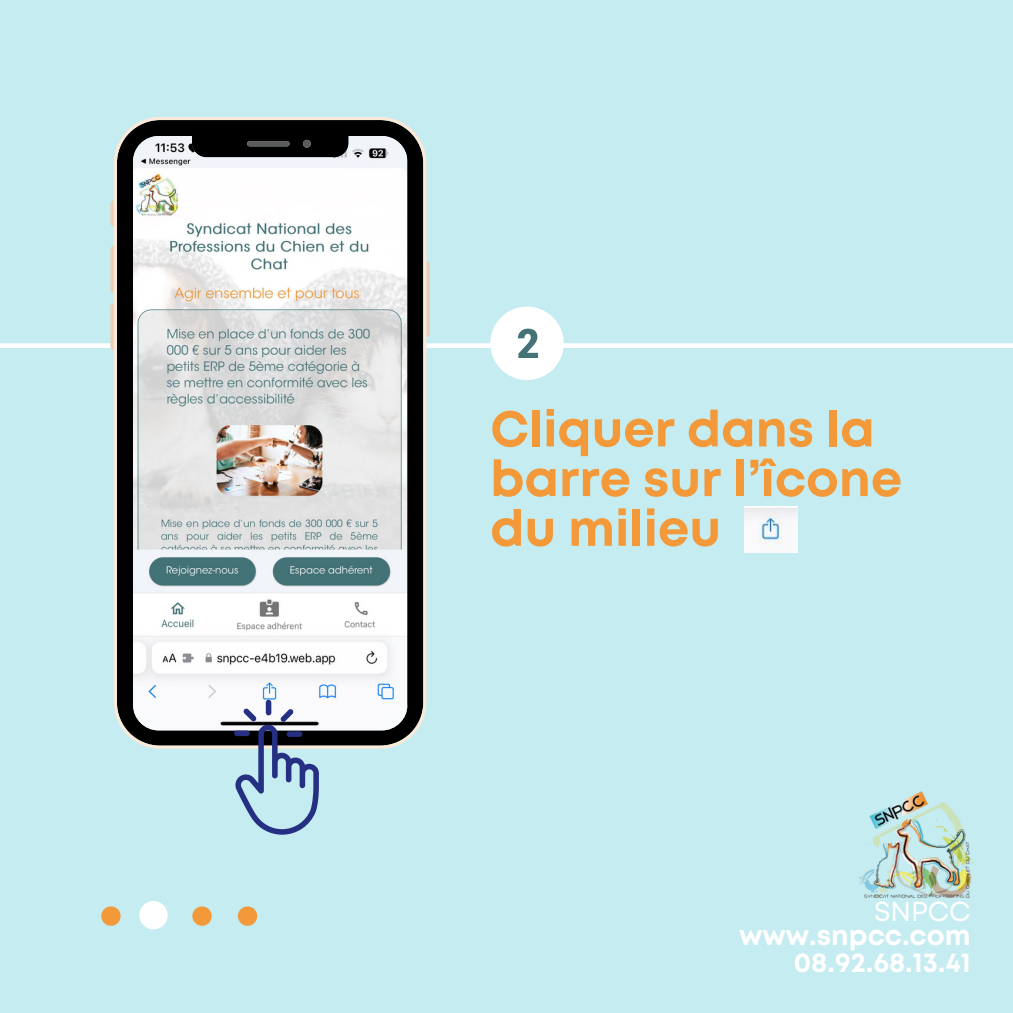
<style>
.page{position:relative;width:1013px;height:1013px;background:#fff}
.page>*{position:absolute;margin:0;border:0;box-sizing:border-box;transform-origin:0 0}
.t1{font:700 50px/49.8px "Mont";color:#f39939}
.t2{font:700 27.5px "Mont";color:#fff}
.t3{font:27.5px "Mont";color:#fff}
</style>
<div class="page">
<div style="left:0;top:0;width:1012px;height:1012px;background:#c5ecf1"></div>
<div style="left:0;top:343px;width:1012px;height:5px;background:#fff"></div>
<div style="left:490px;top:306px;width:73px;height:74px;background:#fff;border-radius:50%"></div>
<svg style="left:518px;top:328px;width:20px;height:30px"></svg>
<svg style="left:110px;top:200px;width:4px;height:26px"></svg>
<svg style="left:110px;top:246px;width:4px;height:47px"></svg>
<svg style="left:110px;top:303px;width:4px;height:47px"></svg>
<svg style="left:426px;top:261px;width:4px;height:76px"></svg>
<svg style="left:114px;top:117px;width:312px;height:631px;background:#d3d4d3"></svg>
<svg style="left:101px;top:906px;width:20px;height:19px"></svg>
<svg style="left:192px;top:906px;width:20px;height:19px"></svg>
<svg style="left:238px;top:906px;width:19px;height:19px"></svg>
<div style="left:139px;top:901px;width:29px;height:28px;background:#fff;border-radius:50%"></div>
<img style="left:859px;top:791px;width:114px;height:108px">
<svg style="left:235px;top:699px;width:83px;height:135px"></svg>
<img style="left:744px;top:506px;width:53px;height:46px">
<p class="t1" style="left:490px;top:408px;width:413px">Cliquer dans la barre sur l’îcone du milieu</p>
<p class="t3" style="left:874px;top:901px;width:98px">SNPCC</p>
<p class="t2" style="left:739px;top:924px;width:233px">www.snpcc.com</p>
<p class="t2" style="left:793px;top:952px;width:178px">08.92.68.13.41</p>
</div>
